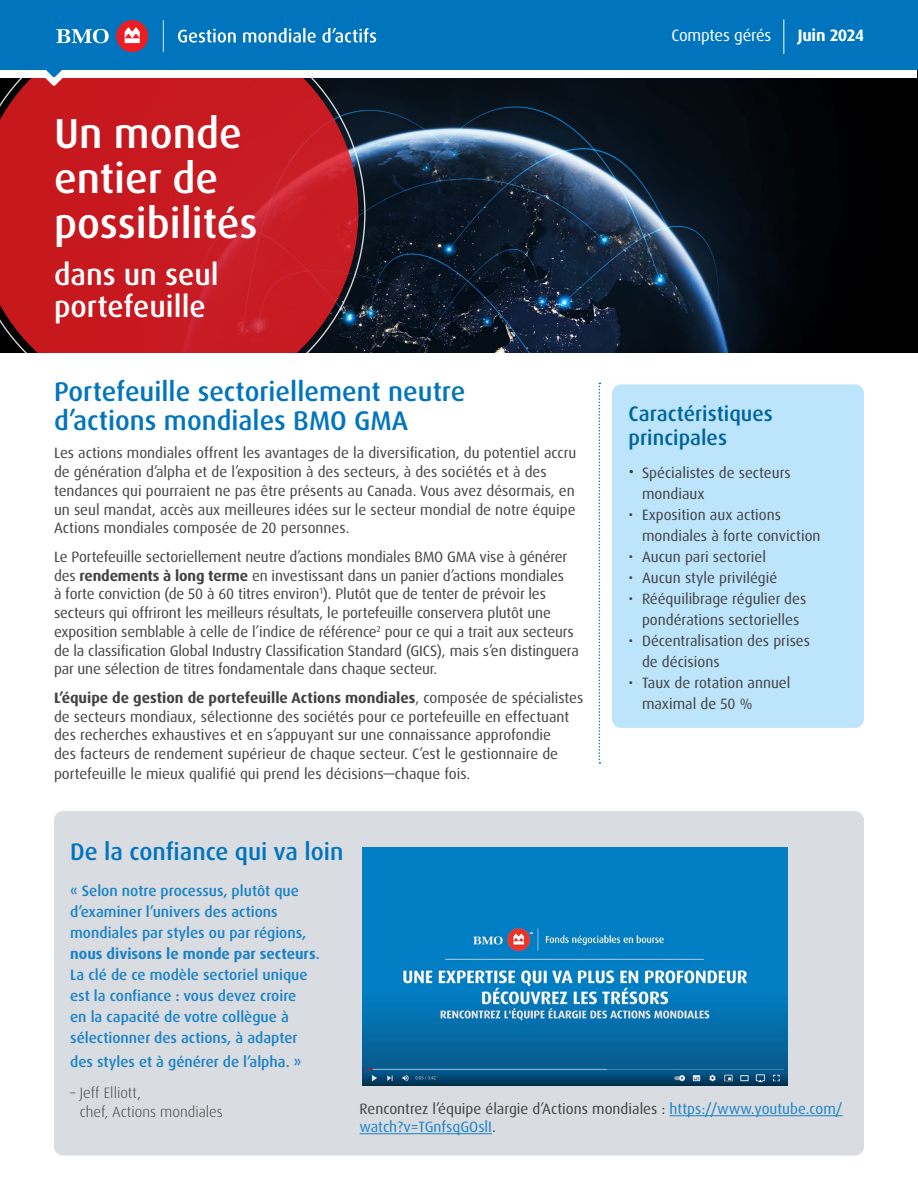
<style>
.page{position:relative;width:918px;height:1188px;background:#fff}
.page>*{position:absolute;margin:0;border:0;box-sizing:border-box;transform-origin:0 0}
.t1{font:500 42px/45px "Dax Pro";color:#fff}
.t2{font:500 30px/32.4px "Dax Pro";color:#fff}
.t3{font:500 27px/28.5px "Dax Pro";color:#0075be}
.t4{font:500 24px "Dax Pro";color:#0075be}
.t5{font:500 21px/24px "Dax Pro";color:#00649c}
.t6{font:16.5px "Dax Pro";letter-spacing:-.01em;color:#fff}
.t7{font:700 16.5px "Dax Pro";letter-spacing:-.015em;color:#fff}
.t8{font:15px/18.8px "Dax Pro";color:#414042}
.quote{font:500 15px/21px "Dax Pro";color:#1a83c5}
.quote_attribution{font:300 15px/18.8px "Dax Pro";color:#414042}
.s1{font-weight:700}
.s2{font-size:18px}
.s3{color:#1a83c5}
</style>
<div class="page">
<img style="left:0;top:69px;width:918px;height:283px">
<svg style="left:358px;top:78px;width:8px;height:274px;background:#212e3a"></svg>
<svg style="left:0;top:78px;width:358px;height:274px;background:#bc1a22"></svg>
<div style="left:1px;top:68px;width:916px;height:10px;background:#fff"></div>
<div style="left:612px;top:384px;width:252px;height:344px;background:#bce4fb;border-radius:9px"></div>
<div style="left:54px;top:811px;width:810px;height:345px;background:#d9dce1;border-radius:9px"></div>
<div style="left:0;top:0;width:918px;height:69px;background:#0075be"></div>
<div style="left:116px;top:20px;width:32px;height:32px;background:#ed1d24;border-radius:50%"></div>
<svg style="left:125px;top:27px;width:15px;height:16px"></svg>
<svg style="left:163px;top:20px;width:1px;height:32px"></svg>
<svg style="left:56px;top:29px;width:53px;height:14px"></svg>
<svg style="left:178px;top:29px;width:58px;height:14px"></svg>
<svg style="left:322px;top:28px;width:54px;height:15px"></svg>
<svg style="left:243px;top:28px;width:73px;height:15px"></svg>
<svg style="left:45px;top:69px;width:18px;height:17px"></svg>
<svg style="left:599px;top:383px;width:1px;height:381px"></svg>
<hr style="left:783px;top:19px;width:1px;height:35px;background:#fff">
<hr style="left:670px;top:1115px;width:173px;height:1px;background:#1a83c5">
<hr style="left:360px;top:1133px;width:132px;height:1px;background:#1a83c5">
<img style="left:363px;top:1066px;width:425px;height:19px">
<img style="left:363px;top:848px;width:425px;height:218px">
<p class="t1" style="left:54px;top:111px;width:205px">Un monde entier de possibilités</p>
<p class="t2" style="left:54px;top:259px;width:166px">dans un seul portefeuille</p>
<p class="t3" style="left:54px;top:378px;width:413px">Portefeuille sectoriellement neutre d’actions mondiales BMO GMA</p>
<p class="t8" style="left:54px;top:444px;width:524px">Les actions mondiales offrent les avantages de la diversification, du potentiel accru de génération d’alpha et de l’exposition à des secteurs, à des sociétés et à des tendances qui pourraient ne pas être présents au Canada. Vous avez désormais, en un seul mandat, accès aux meilleures idées sur le secteur mondial de notre équipe Actions mondiales composée de 20 personnes.</p>
<p class="t8" style="left:54px;top:547px;width:527px">Le Portefeuille sectoriellement neutre d’actions mondiales BMO GMA vise à générer des <span class="s1">rendements à long terme</span> en investissant dans un panier d’actions mondiales<br>à forte conviction (de 50 à 60 titres environ<sup>1</sup>). Plutôt que de tenter de prévoir les secteurs qui offriront les meilleurs résultats, le portefeuille conservera plutôt une exposition semblable à celle de l’indice de référence<sup>2</sup> pour ce qui a trait aux secteurs de la classification Global Industry Classification Standard (GICS), mais s’en distinguera par une sélection de titres fondamentale dans chaque secteur.</p>
<p class="t8" style="left:54px;top:688px;width:531px"><span class="s1">L’équipe de gestion de portefeuille Actions mondiales</span>, composée de spécialistes de secteurs mondiaux, sélectionne des sociétés pour ce portefeuille en effectuant des recherches exhaustives et en s’appuyant sur une connaissance approfondie<br>des facteurs de rendement supérieur de chaque secteur. C’est le gestionnaire de portefeuille le mieux qualifié qui prend les décisions—chaque fois.</p>
<p class="t4" style="left:70px;top:836px;width:275px">De la confiance qui va loin</p>
<p class="t6" style="left:672px;top:25px;width:101px">Comptes gérés</p>
<p class="t7" style="left:798px;top:25px;width:68px">Juin 2024</p>
<p class="t5" style="left:629px;top:402px;width:146px">Caractéristiques principales</p>
<p class="t8" style="left:642px;top:463px;width:150px;line-height:21px;text-indent:-14px"><span class="s2">•</span> Spécialistes de secteurs mondiaux</p>
<p class="t8" style="left:642px;top:505px;width:180px;line-height:21px;text-indent:-14px">• Exposition aux actions mondiales à forte conviction</p>
<p class="t8" style="left:629px;top:548px;width:139px">• Aucun pari sectoriel</p>
<p class="t8" style="left:629px;top:569px;width:150px">• Aucun style privilégié</p>
<p class="t8" style="left:629px;top:589px;width:179px;line-height:21px;text-align:center">• Rééquilibrage régulier des pondérations sectorielles</p>
<p class="t8" style="left:642px;top:631px;width:170px;line-height:21px;text-indent:-14px">• Décentralisation des prises de décisions</p>
<p class="t8" style="left:642px;top:673px;width:150px;line-height:21px;text-indent:-14px">• Taux de rotation annuel maximal de 50 %</p>
<p class="quote" style="left:70px;top:880px;width:251px">« Selon notre processus, plutôt que d’examiner l’univers des actions mondiales par styles ou par régions, <span class="s1">nous divisons le monde par secteurs</span>.<br>La clé de ce modèle sectoriel unique est la confiance : vous devez croire<br>en la capacité de votre collègue à sélectionner des actions, à adapter</p>
<p class="quote" style="left:70px;top:1051px;width:233px">des styles et à générer de l’alpha. »</p>
<p class="quote_attribution" style="left:80px;top:1083px;width:145px;text-indent:-10px">– Jeff Elliott,<br>chef, Actions mondiales</p>
<p class="t8" style="left:360px;top:1100px;width:484px;line-height:18px">Rencontrez l’équipe élargie d’Actions mondiales : <span class="s3">https://www.youtube.com/ watch?v=TGnfsqGOslI</span>.</p>
</div>
